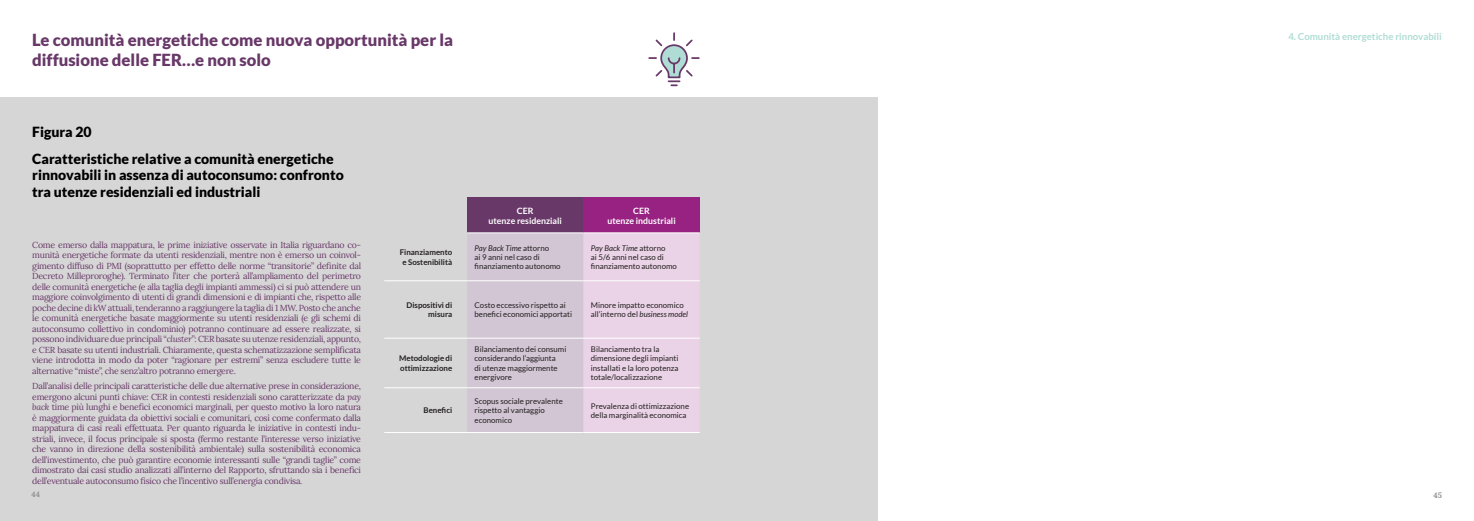
<style>
.page{position:relative;width:1474px;height:521px;background:#fff}
.page>*{position:absolute;margin:0;border:0;box-sizing:border-box;transform-origin:0 0}
.t1{font:900 16.62px/19.9px "Lato";color:#683868}
.t2{font:900 14px/26.7px "Lato";color:#000}
.t3{font:700 9.62px "Lato";color:#afddd4}
.t4{font:8.75px/10.5px "Lora";letter-spacing:-.03em;color:#683868;text-align:justify}
.t5{font:700 8.75px/10.5px "Lato";color:#fff;text-align:center}
.t6{font:7.88px/9.5px "Lato";color:#231f20}
.t7{font:700 7.88px/9.5px "Lato";color:#231f20;text-align:center}
.t8{font:700 7.88px "Lora";color:#919396}
.s1{font-style:italic}
</style>
<div class="page">
<div style="left:0;top:98px;width:877px;height:423px;background:#d6d6d6"></div>
<div style="left:467px;top:198px;width:116px;height:35px;background:#683868"></div>
<div style="left:583px;top:198px;width:116px;height:35px;background:#982282"></div>
<svg style="left:467px;top:233px;width:232px;height:199px"></svg>
<hr style="left:384px;top:280px;width:83px;height:1px;background:#fff">
<hr style="left:467px;top:280px;width:116px;height:1px;background:#fff">
<hr style="left:583px;top:280px;width:116px;height:1px;background:#fff">
<hr style="left:384px;top:338px;width:83px;height:1px;background:#fff">
<hr style="left:467px;top:338px;width:116px;height:1px;background:#fff">
<hr style="left:583px;top:338px;width:116px;height:1px;background:#fff">
<hr style="left:384px;top:387px;width:83px;height:1px;background:#fff">
<hr style="left:467px;top:387px;width:116px;height:1px;background:#fff">
<hr style="left:583px;top:387px;width:116px;height:1px;background:#fff">
<hr style="left:384px;top:432px;width:83px;height:1px;background:#fff">
<hr style="left:467px;top:432px;width:116px;height:1px;background:#fff">
<hr style="left:583px;top:432px;width:116px;height:1px;background:#fff">
<hr style="left:467px;top:232px;width:116px;height:1px;background:#fff">
<hr style="left:583px;top:232px;width:116px;height:1px;background:#fff">
<svg style="left:648px;top:32px;width:52px;height:55px"></svg>
<h1 class="t1" style="left:32px;top:29px;width:422px">Le comunità energetiche come nuova opportunità per la diffusione delle FER…e non solo</h1>
<h2 class="t2" style="left:32px;top:118px;width:303px">Figura 20<br>Caratteristiche relative a comunità energetiche</h2>
<h2 class="t2" style="left:32px;top:166px;width:313px;line-height:16.8px">rinnovabili in assenza di autoconsumo: confronto tra utenze residenziali ed industriali</h2>
<p class="t4" style="left:32px;top:239px;width:330px">Come emerso dalla mappatura, le prime iniziative osservate in Italia riguardano co&shy;munità energetiche formate da utenti residenziali, mentre non è emerso un coinvol&shy;gimento diffuso di PMI (soprattutto per effetto delle norme “transitorie” definite dal Decreto Milleproroghe). Terminato l’iter che porterà all’ampliamento del perimetro delle comunità energetiche (e alla taglia degli impianti ammessi) ci si può attendere un maggiore coinvolgimento di utenti di grandi dimensioni e di impianti che, rispetto alle poche decine di kW attuali, tenderanno a raggiungere la taglia di 1 MW. Posto che anche le comunità energetiche basate maggiormente su utenti residenziali (e gli schemi di autoconsumo collettivo in condominio) potranno continuare ad essere realizzate, si possono individuare due principali “<span class="s1">cluster</span>”: CER basate su utenze residenziali, appunto, e CER basate su utenti industriali. Chiaramente, questa schematizzazione semplificata viene introdotta in modo da poter “ragionare per estremi” senza escludere tutte le alternative “miste”, che senz’altro potranno emergere.</p>
<p class="t4" style="left:32px;top:380px;width:330px">Dall’analisi delle principali caratteristiche delle due alternative prese in considerazione, emergono alcuni punti chiave: CER in contesti residenziali sono caratterizzate da <span class="s1">pay back</span> time più lunghi e benefici economici marginali, per questo motivo la loro natura è maggiormente guidata da obiettivi sociali e comunitari, così come confermato dalla mappatura di casi reali effettuata. Per quanto riguarda le iniziative in contesti indu&shy;striali, invece, il focus principale si sposta (fermo restante l’interesse verso iniziative che vanno in direzione della sostenibilità ambientale) sulla sostenibilità economica dell’investimento, che può garantire economie interessanti sulle “grandi taglie” come dimostrato dai casi studio analizzati all’interno del Rapporto, sfruttando sia i benefici dell’eventuale autoconsumo fisico che l’incentivo sull’energia condivisa.</p>
<p class="t5" style="left:488px;top:205px;width:75px">CER<br>utenze residenziali</p>
<p class="t5" style="left:607px;top:205px;width:70px">CER<br>utenze industriali</p>
<p class="t7" style="left:400px;top:247px;width:54px">Finanziamento e Sostenibilità</p>
<p class="t6" style="left:474px;top:243px;width:87px"><span class="s1">Pay Back Time</span> attorno<br>ai 9 anni nel caso di finanziamento autonomo</p>
<p class="t6" style="left:591px;top:243px;width:87px"><span class="s1">Pay Back Time</span> attorno<br>ai 5/6 anni nel caso di finanziamento autonomo</p>
<p class="t7" style="left:406px;top:300px;width:47px;text-align:right">Dispositivi di misura</p>
<p class="t6" style="left:474px;top:300px;width:99px">Costo eccessivo rispetto ai benefici economici apportati</p>
<p class="t6" style="left:591px;top:300px;width:99px">Minore impatto economico all’interno del <span class="s1">business model</span></p>
<p class="t7" style="left:399px;top:354px;width:55px;text-align:left">Metodologie di ottimizzazione</p>
<p class="t6" style="left:474px;top:344px;width:93px">Bilanciamento dei consumi considerando l’aggiunta<br>di utenze maggiormente energivore</p>
<p class="t6" style="left:591px;top:344px;width:89px">Bilanciamento tra la dimensione degli impianti installati e la loro potenza totale/localizzazione</p>
<p class="t7" style="left:423px;top:405px;width:30px">Benefici</p>
<p class="t6" style="left:474px;top:396px;width:90px">Scopus sociale prevalente rispetto al vantaggio economico</p>
<p class="t6" style="left:591px;top:401px;width:100px">Prevalenza di ottimizzazione della marginalità economica</p>
<p class="t3" style="left:1288px;top:31px;width:155px">4. Comunità energetiche rinnovabili</p>
<p class="t8" style="left:32px;top:488px;width:10px">44</p>
<p class="t8" style="left:1433px;top:489px;width:10px">45</p>
</div>
